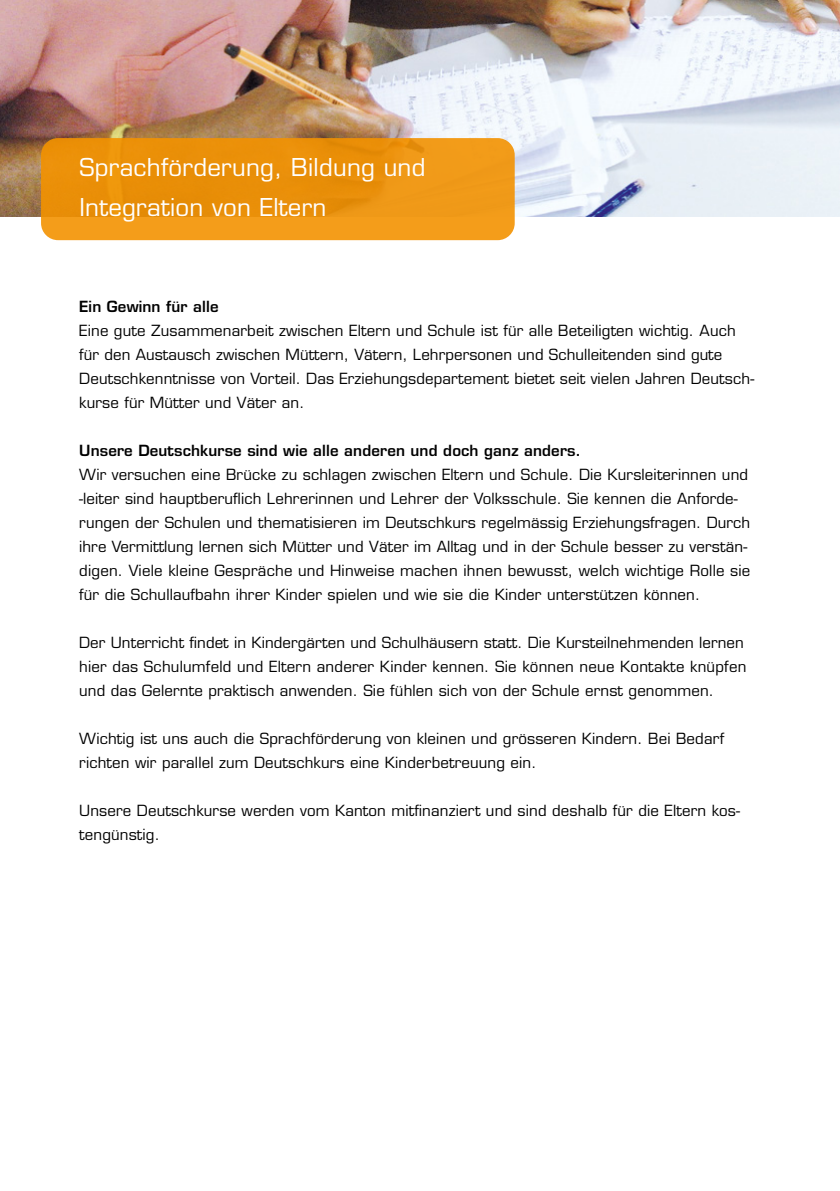
<style>
.page{position:relative;width:840px;height:1191px;background:#fff}
.page>*{position:absolute;margin:0;border:0;box-sizing:border-box;transform-origin:0 0}
.t1{font:24px/40px "Eurostile LT";letter-spacing:.01em;color:#fff}
.t2{font:15px/24px "Eurostile LT";letter-spacing:.01em;color:#000}
.t3{font:600 15px "Eurostile LT";letter-spacing:.01em;color:#000}
</style>
<div class="page">
<img style="left:0;top:0;width:839px;height:216px">
<svg style="left:41px;top:138px;width:473px;height:102px;fill:#ec910b"></svg>
<h1 class="t1" style="left:79px;top:147px;width:347px">Sprachförderung, Bildung und<br>Integration von Eltern</h1>
<p class="t3" style="left:79px;top:297px;width:141px">Ein Gewinn für alle</p>
<p class="t2" style="left:79px;top:319px;width:676px">Eine gute Zusammenarbeit zwischen Eltern und Schule ist für alle Beteiligten wichtig. Auch für den Austausch zwischen Müttern, Vätern, Lehrpersonen und Schulleitenden sind gute Deutschkenntnisse von Vorteil. Das Erziehungsdepartement bietet seit vielen Jahren Deutsch&shy;kurse für Mütter und Väter an.</p>
<p class="t3" style="left:79px;top:441px;width:503px">Unsere Deutschkurse sind wie alle anderen und doch ganz anders.</p>
<p class="t2" style="left:79px;top:463px;width:672px">Wir versuchen eine Brücke zu schlagen zwischen Eltern und Schule. Die Kursleiterinnen und -leiter sind hauptberuflich Lehrerinnen und Lehrer der Volksschule. Sie kennen die Anforde&shy;rungen der Schulen und thematisieren im Deutschkurs regelmässig Erziehungsfragen. Durch ihre Vermittlung lernen sich Mütter und Väter im Alltag und in der Schule besser zu verstän&shy;digen. Viele kleine Gespräche und Hinweise machen ihnen bewusst, welch wichtige Rolle sie für die Schullaufbahn ihrer Kinder spielen und wie sie die Kinder unterstützen können.</p>
<p class="t2" style="left:79px;top:631px;width:668px">Der Unterricht findet in Kindergärten und Schulhäusern statt. Die Kursteilnehmenden lernen hier das Schulumfeld und Eltern anderer Kinder kennen. Sie können neue Kontakte knüpfen und das Gelernte praktisch anwenden. Sie fühlen sich von der Schule ernst genommen.</p>
<p class="t2" style="left:79px;top:727px;width:646px">Wichtig ist uns auch die Sprachförderung von kleinen und grösseren Kindern. Bei Bedarf richten wir parallel zum Deutschkurs eine Kinderbetreuung ein.</p>
<p class="t2" style="left:79px;top:799px;width:662px">Unsere Deutschkurse werden vom Kanton mitfinanziert und sind deshalb für die Eltern kos&shy;tengünstig.</p>
</div>
